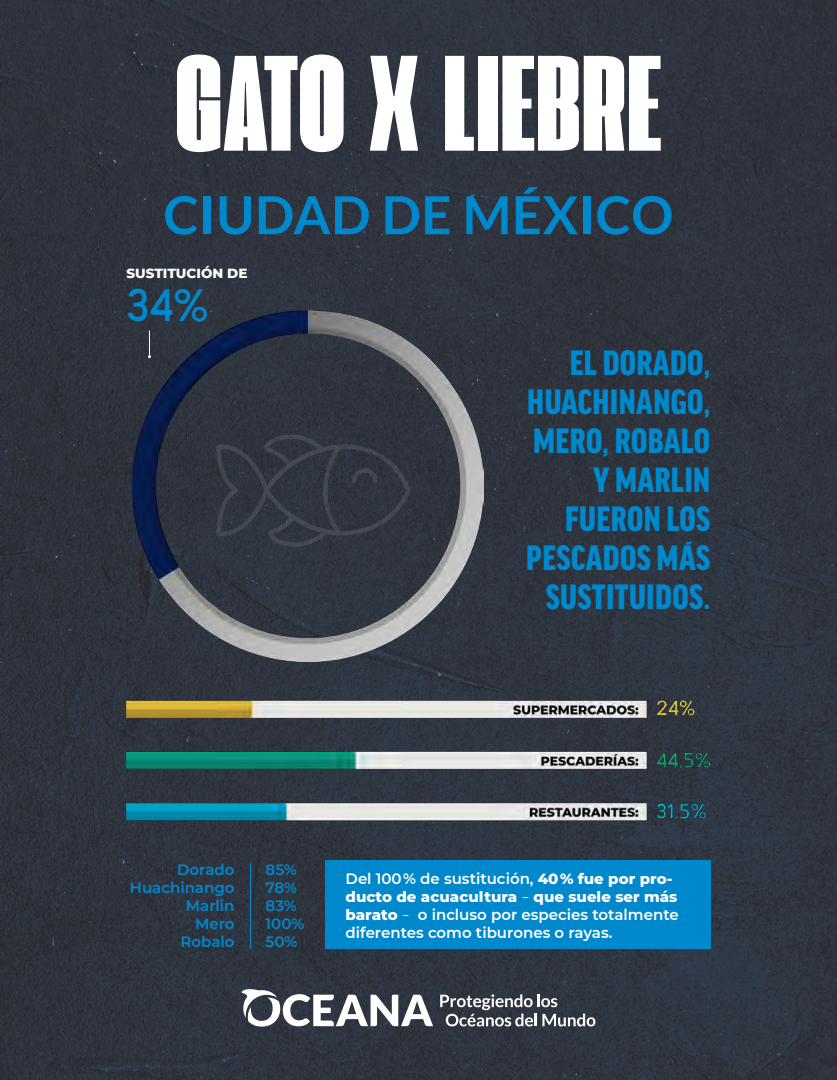
<style>
.page{position:relative;width:837px;height:1080px;background:#fff}
.page>*{position:absolute;margin:0;border:0;box-sizing:border-box;transform-origin:0 0}
.t1{font:142.8px "Extenda 40 Hecto";letter-spacing:.01em;color:#fff}
.t2{font:700 52.5px "Lato";letter-spacing:.01em;color:#08c}
.t3{font:45px "Northwoods";color:#08c}
.t4{font:900 condensed 37.5px/39px "Good Headline OT";letter-spacing:.01em;color:#08c;text-align:right}
.t5{font:600 15px/18px "Montserrat";color:#fff}
.t6{font:600 15px "Montserrat";color:#08c}
.t7{font:800 13.5px "Montserrat";color:#fff}
.s1{font-weight:800}
.s2{font-family:"National";font-weight:400}
</style>
<div class="page">
<img style="left:0;top:0;width:837px;height:1080px">
<hr style="left:250px;top:864px;width:1px;height:85px;background:#08c">
<div style="left:325px;top:861px;width:385px;height:88px;background:#08c"></div>
<img style="left:127px;top:697px;width:583px;height:128px">
<img style="left:133px;top:310px;width:351px;height:351px">
<svg style="left:148px;top:331px;width:3px;height:27px"></svg>
<svg style="left:370px;top:56px;width:48px;height:95px"></svg>
<svg style="left:240px;top:988px;width:193px;height:39px"></svg>
<svg style="left:440px;top:994px;width:155px;height:32px"></svg>
<p class="t1" style="left:176px;top:7px;width:171px">GATO</p>
<p class="t1" style="left:443px;top:7px;width:220px">LIEBRE</p>
<p class="t2" style="left:164px;top:185px;width:511px">CIUDAD DE MÉXICO</p>
<p class="t7" style="left:126px;top:263px;width:123px">SUSTITUCIÓN DE</p>
<p class="t3" style="left:126px;top:279px;width:84px">34%</p>
<p class="t4" style="left:526px;top:344px;width:186px">EL DORADO,<br>HUACHINANGO,<br>MERO, ROBALO<br>Y MARLIN<br>FUERON LOS<br>PESCADOS MÁS<br>SUSTITUIDOS.</p>
<p class="t6" style="left:177px;top:859px;width:59px">Dorado</p>
<p class="t6" style="left:130px;top:877px;width:106px">Huachinango</p>
<p class="t6" style="left:186px;top:895px;width:50px">Marlin</p>
<p class="t6" style="left:195px;top:913px;width:41px">Mero</p>
<p class="t6" style="left:181px;top:931px;width:55px">Robalo</p>
<p class="t6" style="left:266px;top:859px;width:33px">85%</p>
<p class="t6" style="left:266px;top:877px;width:33px">78%</p>
<p class="t6" style="left:266px;top:895px;width:33px">83%</p>
<p class="t6" style="left:266px;top:913px;width:40px">100%</p>
<p class="t6" style="left:266px;top:931px;width:33px">50%</p>
<p class="t5" style="left:346px;top:869px;width:335px">Del 100% de sustitución, <span class="s1">40% fue por pro&shy;ducto de acuacultura</span> <span class="s2">–</span> <span class="s1">que suele ser más barato</span> <span class="s2">–</span> o incluso por especies totalmente diferentes como tiburones o rayas.</p>
</div>
